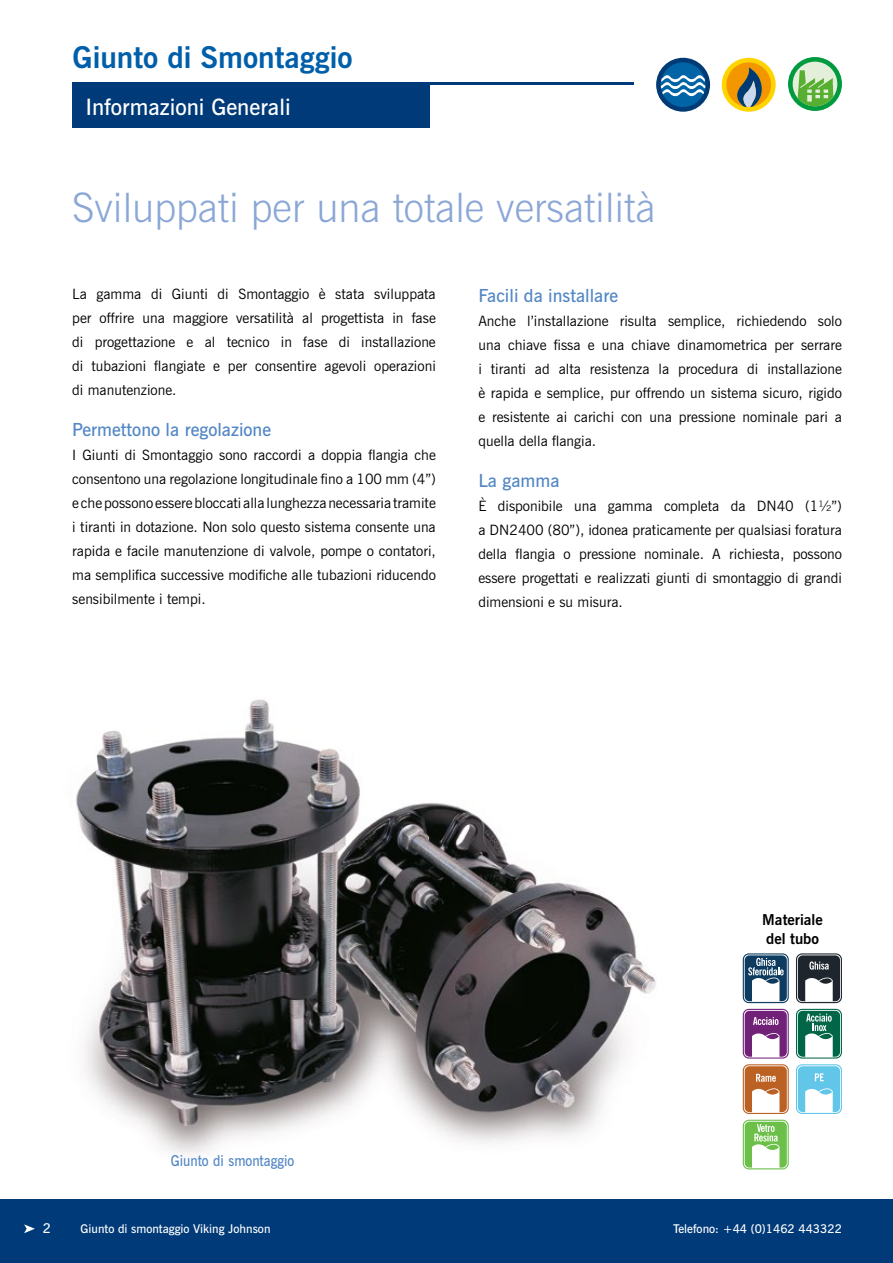
<style>
.page{position:relative;width:893px;height:1263px;background:#fff}
.page>*{position:absolute;margin:0;border:0;box-sizing:border-box;transform-origin:0 0}
.t1{font:300 40.5px "News Gothic BT";color:#8ba7d6}
.t2{font:700 30px "News Gothic BT";color:#005faa}
.t3{font:600 22.5px "News Gothic BT";color:#fff}
.t4{font:600 18px "News Gothic BT";color:#5387c5}
.t5{font:600 15px "News Gothic BT";color:#5387c5;scale:.9 1}
.t6{font:700 15px/19.5px "News Gothic BT";color:#000}
.t7{font:14.25px/24px "News Gothic BT";color:#000;text-align:justify}
.t8{font:600 13.5px "News Gothic BT";color:#fff}
.t9{font:600 12px "News Gothic BT";color:#fff}
</style>
<div class="page">
<div style="left:73px;top:85px;width:357px;height:43px;background:#003a78"></div>
<hr style="left:73px;top:83px;width:561px;height:2px;background:#003a78">
<div style="left:0;top:1199px;width:893px;height:64px;background:#003a78"></div>
<img style="left:76px;top:699px;width:580px;height:456px">
<svg style="left:24px;top:1224px;width:11px;height:9px"></svg>
<svg style="left:788px;top:57px;width:54px;height:54px"></svg>
<div style="left:793px;top:62px;width:44px;height:44px;background:#e4efda;border-radius:50%"></div>
<svg style="left:797px;top:70px;width:37px;height:36px"></svg>
<div style="left:722px;top:58px;width:54px;height:54px;background:#ffd400;border-radius:50%"></div>
<svg style="left:726px;top:62px;width:45px;height:46px"></svg>
<div style="left:656px;top:58px;width:54px;height:54px;background:#003b75;border-radius:50%"></div>
<div style="left:661px;top:62px;width:44px;height:45px;background:#0064a7;border-radius:50%"></div>
<svg style="left:661px;top:75px;width:44px;height:21px"></svg>
<div style="left:745px;top:955px;width:42px;height:46px;background:#0d3c60;border-radius:5px"></div>
<div style="left:743px;top:953px;width:46px;height:50px;border:1px solid #0d3c60;border-radius:6px"></div>
<svg style="left:748px;top:958px;width:36px;height:44px"></svg>
<div style="left:798px;top:955px;width:42px;height:46px;background:#1e252c;border-radius:5px"></div>
<div style="left:796px;top:953px;width:46px;height:50px;border:1px solid #1e252c;border-radius:6px"></div>
<svg style="left:805px;top:977px;width:28px;height:25px"></svg>
<svg style="left:809px;top:961px;width:20px;height:9px"></svg>
<div style="left:745px;top:1011px;width:42px;height:46px;background:#712177;border-radius:5px"></div>
<div style="left:743px;top:1009px;width:46px;height:49px;border:1px solid #712177;border-radius:6px"></div>
<svg style="left:752px;top:1033px;width:27px;height:24px"></svg>
<svg style="left:753px;top:1017px;width:25px;height:8px"></svg>
<div style="left:798px;top:1011px;width:42px;height:46px;background:#006647;border-radius:5px"></div>
<div style="left:796px;top:1009px;width:46px;height:49px;border:1px solid #006647;border-radius:6px"></div>
<svg style="left:805px;top:1014px;width:28px;height:43px"></svg>
<div style="left:798px;top:1066px;width:42px;height:46px;background:#62c6e9;border-radius:5px"></div>
<div style="left:796px;top:1064px;width:46px;height:50px;border:1px solid #62c6e9;border-radius:6px"></div>
<svg style="left:805px;top:1088px;width:28px;height:24px"></svg>
<svg style="left:815px;top:1073px;width:9px;height:8px"></svg>
<div style="left:745px;top:1122px;width:42px;height:45px;background:#6cc04a;border-radius:5px"></div>
<div style="left:743px;top:1120px;width:46px;height:49px;border:1px solid #6cc04a;border-radius:6px"></div>
<svg style="left:752px;top:1124px;width:27px;height:44px"></svg>
<div style="left:745px;top:1066px;width:42px;height:46px;background:#bc6124;border-radius:5px"></div>
<div style="left:743px;top:1064px;width:46px;height:50px;border:1px solid #bc6124;border-radius:6px"></div>
<svg style="left:752px;top:1088px;width:27px;height:24px"></svg>
<svg style="left:756px;top:1074px;width:20px;height:8px"></svg>
<h2 class="t2" style="left:73px;top:39px;width:281px">Giunto di Smontaggio</h2>
<h3 class="t3" style="left:85px;top:93px;width:207px">Informazioni Generali</h3>
<h1 class="t1" style="left:72px;top:183px;width:585px">Sviluppati per una totale versatilità</h1>
<p class="t7" style="left:72px;top:281px;width:365px">La gamma di Giunti di Smontaggio è stata sviluppata per offrire una maggiore versatilità al progettista in fase di progettazione e al tecnico in fase di installazione di tubazioni flangiate e per consentire agevoli operazioni di manutenzione.</p>
<p class="t4" style="left:72px;top:419px;width:200px">Permettono la regolazione</p>
<p class="t7" style="left:72px;top:443px;width:365px">I Giunti di Smontaggio sono raccordi a doppia flangia che consentono una regolazione longitudinale fino a 100 mm (4”) e che possono essere bloccati alla lunghezza necessaria tramite i tiranti in dotazione. Non solo questo sistema consente una rapida e facile manutenzione di valvole, pompe o contatori, ma semplifica successive modifiche alle tubazioni riducendo sensibilmente i tempi.</p>
<p class="t4" style="left:478px;top:284px;width:141px">Facili da installare</p>
<p class="t7" style="left:478px;top:308px;width:365px">Anche l’installazione risulta semplice, richiedendo solo una chiave fissa e una chiave dinamometrica per serrare i tiranti ad alta resistenza la procedura di installazione è rapida e semplice, pur offrendo un sistema sicuro, rigido e resistente ai carichi con una pressione nominale pari a quella della flangia.</p>
<p class="t4" style="left:478px;top:470px;width:83px">La gamma</p>
<p class="t7" style="left:478px;top:494px;width:365px">È disponibile una gamma completa da DN40 (1½”) a DN2400 (80”), idonea praticamente per qualsiasi foratura della flangia o pressione nominale. A richiesta, possono essere progettati e realizzati giunti di smontaggio di grandi dimensioni e su misura.</p>
<p class="t5" style="left:171px;top:1152px;width:139px">Giunto di smontaggio</p>
<p class="t6" style="left:762px;top:909px;width:62px">Materiale del tubo</p>
<p class="t8" style="left:43px;top:1220px;width:10px">2</p>
<p class="t9" style="left:81px;top:1222px;width:191px">Giunto di smontaggio Viking Johnson</p>
<p class="t9" style="left:673px;top:1222px;width:170px">Telefono: +44 (0)1462 443322</p>
</div>
